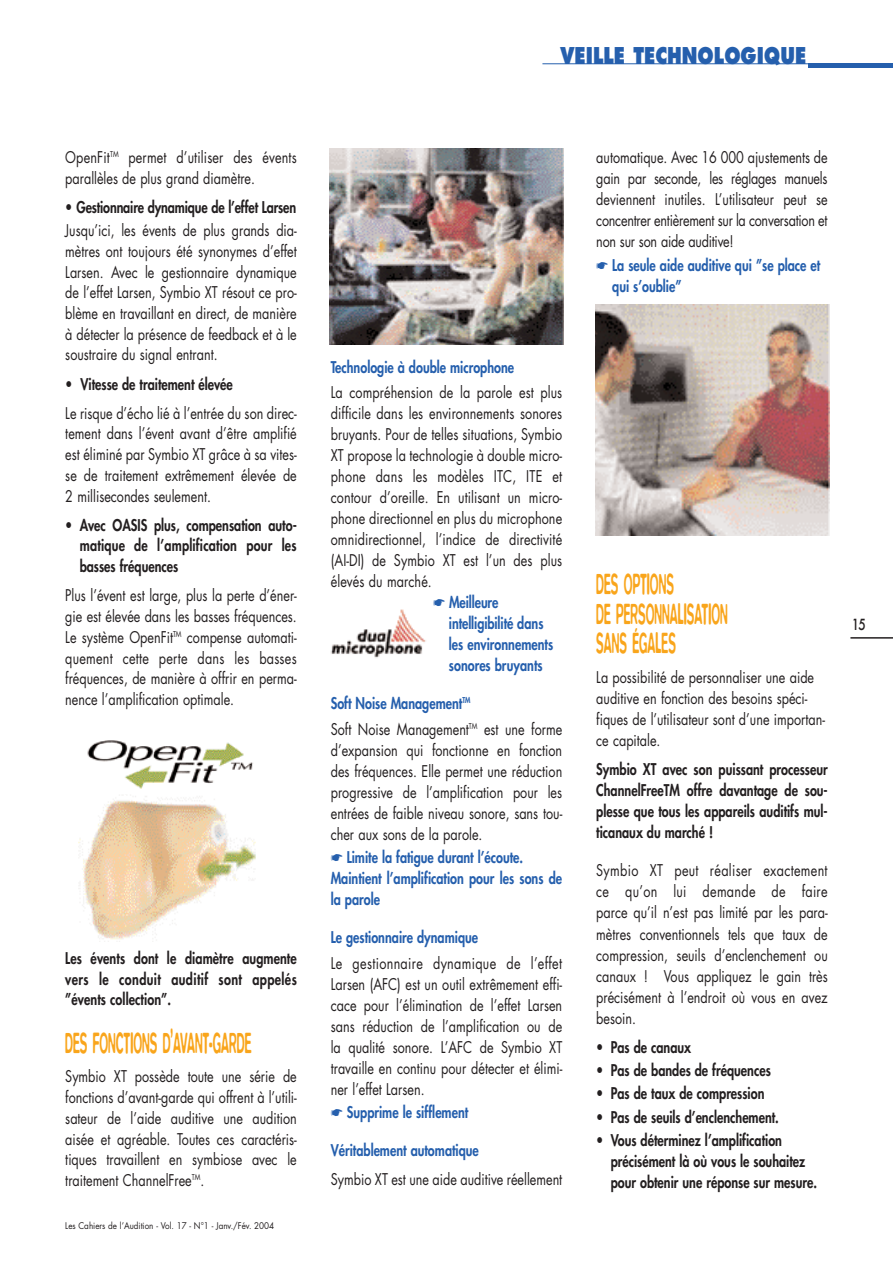
<style>
.page{position:relative;width:893px;height:1263px;background:#fff}
.page>*{position:absolute;margin:0;border:0;box-sizing:border-box;transform-origin:0 0}
.t1{font:500 30px/29.5px "Blur";color:#f9a51b;scale:.4 1}
.t2{font:800 22.5px "Futura";color:#255fad;scale:.8 1}
.t3{font:15.75px/21px "Futura";color:#231f20;text-align:justify;scale:.8 1}
.t4{font:800 15.75px/21px "Futura";color:#231f20;text-align:justify;scale:.8 1}
.t5{font:800 15.75px/21px "Futura";color:#255fad;scale:.8 1}
.t6{font:500 15px "Futura";color:#231f20;scale:.8 1}
.t7{font:9px "Futura";color:#231f20;scale:.9 1}
.s1{font-weight:800}
.s2{font-weight:800;color:#255fad}
</style>
<div class="page">
<img style="left:595px;top:304px;width:234px;height:232px">
<img style="left:87px;top:740px;width:166px;height:49px">
<img style="left:78px;top:796px;width:178px;height:144px">
<img style="left:330px;top:609px;width:96px;height:49px">
<img style="left:329px;top:149px;width:234px;height:196px">
<hr style="left:850px;top:637px;width:43px;height:2px;background:#231f20">
<hr style="left:542px;top:63px;width:351px;height:1px;background:#255fad">
<hr style="left:808px;top:64px;width:85px;height:4px;background:#255fad">
<h2 class="t2" style="left:560px;top:46px;width:310px">VEILLE TECHNOLOGIQUE</h2>
<p class="t3" style="left:65px;top:149px;width:291px">OpenFit<sup>TM</sup> permet d’utiliser des évents parallèles de plus grand diamètre.</p>
<p class="t4" style="left:65px;top:198px;width:290px">• Gestionnaire dynamique de l’effet Larsen</p>
<p class="t3" style="left:65px;top:221px;width:291px">Jusqu’ici, les évents de plus grands dia&shy;mètres ont toujours été synonymes d’effet Larsen. Avec le gestionnaire dynamique de l’effet Larsen, Symbio XT résout ce pro&shy;blème en travaillant en direct, de manière à détecter la présence de feedback et à le soustraire du signal entrant.</p>
<p class="t3" style="left:65px;top:370px;width:291px;line-height:29.2px">• <span class="s1">Vitesse de traitement élevée<br></span>Le risque d’écho lié à l’entrée du son direc-</p>
<p class="t3" style="left:65px;top:425px;width:291px">tement dans l’évent avant d’être amplifié est éliminé par Symbio XT grâce à sa vites&shy;se de traitement extrêmement élevée de 2 millisecondes seulement.</p>
<p class="t4" style="left:80px;top:516px;width:273px;text-indent:-14px">• Avec OASIS plus, compensation auto&shy;matique de l’amplification pour les basses fréquences</p>
<p class="t3" style="left:65px;top:586px;width:291px">Plus l’évent est large, plus la perte d’éner&shy;gie est élevée dans les basses fréquences.<br>Le système OpenFit<sup>TM</sup> compense automati&shy;quement cette perte dans les basses fréquences, de manière à offrir en perma&shy;nence l’amplification optimale.</p>
<p class="t4" style="left:65px;top:949px;width:291px">Les évents dont le diamètre augmente vers le conduit auditif sont appelés ”évents collection”.</p>
<h1 class="t1" style="left:65px;top:1028px;width:467px">DES FONCTIONS D’AVANT-GARDE</h1>
<p class="t3" style="left:65px;top:1068px;width:291px">Symbio XT possède toute une série de fonctions d’avant-garde qui offrent à l’utili&shy;sateur de l’aide auditive une audition aisée et agréable. Toutes ces caractéris&shy;tiques travaillent en symbiose avec le traitement ChannelFree<sup>TM</sup>.</p>
<p class="t7" style="left:65px;top:1222px;width:234px">Les Cahiers de l’Audition - Vol. 17 - N°1 - Janv./Fév. 2004</p>
<p class="t5" style="left:331px;top:358px;width:231px">Technologie à double microphone</p>
<p class="t3" style="left:331px;top:383px;width:291px">La compréhension de la parole est plus</p>
<p class="t3" style="left:331px;top:404px;width:291px">difficile dans les environnements sonores</p>
<p class="t3" style="left:331px;top:425px;width:291px">bruyants. Pour de telles situations, Symbio</p>
<p class="t3" style="left:331px;top:446px;width:291px">XT propose la technologie à double micro-</p>
<p class="t3" style="left:331px;top:467px;width:291px">phone dans les modèles ITC, ITE et</p>
<p class="t3" style="left:331px;top:488px;width:291px">contour d’oreille. En utilisant un micro-</p>
<p class="t3" style="left:331px;top:509px;width:291px">phone directionnel en plus du microphone</p>
<p class="t3" style="left:331px;top:530px;width:291px">omnidirectionnel, l’indice de directivité</p>
<p class="t3" style="left:331px;top:551px;width:291px">(AI-DI) de Symbio XT est l’un des plus</p>
<p class="t3" style="left:331px;top:572px;width:128px">élevés du marché.</p>
<p class="t5" style="left:433px;top:593px;width:83px">☛ Meilleure</p>
<p class="t5" style="left:449px;top:614px;width:120px">intelligibilité dans</p>
<p class="t5" style="left:449px;top:635px;width:132px">les environnements</p>
<p class="t5" style="left:449px;top:656px;width:119px">sonores bruyants</p>
<p class="t3" style="left:331px;top:692px;width:291px;line-height:25.3px"><span class="s2">Soft Noise Management</span><sup>TM<br></sup>Soft Noise Management<sup>TM</sup> est une forme</p>
<p class="t3" style="left:331px;top:741px;width:291px">d’expansion qui fonctionne en fonction des fréquences. Elle permet une réduction progressive de l’amplification pour les entrées de faible niveau sonore, sans tou&shy;cher aux sons de la parole.</p>
<p class="t5" style="left:331px;top:848px;width:291px">☛ Limite la fatigue durant l’écoute.<br>Maintient l’amplification pour les sons de la parole</p>
<p class="t5" style="left:331px;top:928px;width:186px">Le gestionnaire dynamique</p>
<p class="t3" style="left:331px;top:954px;width:291px">Le gestionnaire dynamique de l’effet Larsen (AFC) est un outil extrêmement effi&shy;cace pour l’élimination de l’effet Larsen sans réduction de l’amplification ou de la qualité sonore. L’AFC de Symbio XT travaille en continu pour détecter et élimi&shy;ner l’effet Larsen.</p>
<p class="t5" style="left:331px;top:1103px;width:173px">☛ Supprime le sifflement</p>
<p class="t5" style="left:331px;top:1141px;width:187px">Véritablement automatique</p>
<p class="t3" style="left:331px;top:1170px;width:291px">Symbio XT est une aide auditive réellement</p>
<p class="t3" style="left:596px;top:148px;width:291px">automatique. Avec 16 000 ajustements de gain par seconde, les réglages manuels deviennent inutiles. L’utilisateur peut se concentrer entièrement sur la conversation et non sur son aide auditive!</p>
<p class="t5" style="left:612px;top:255px;width:262px;text-indent:-16px">☛ La seule aide auditive qui ”se place et qui s’oublie”</p>
<h1 class="t1" style="left:596px;top:569px;width:331px">DES OPTIONS<br>DE PERSONNALISATION<br>SANS ÉGALES</h1>
<p class="t3" style="left:596px;top:668px;width:288px;text-align:left">La possibilité de personnaliser une aide auditive en fonction des besoins spéci&shy;fiques de l’utilisateur sont d’une importan&shy;ce capitale.</p>
<p class="t4" style="left:596px;top:760px;width:291px">Symbio XT avec son puissant processeur ChannelFreeTM offre davantage de sou&shy;plesse que tous les appareils auditifs mul&shy;ticanaux du marché !</p>
<p class="t3" style="left:596px;top:861px;width:291px">Symbio XT peut réaliser exactement ce qu’on lui demande de faire parce qu’il n’est pas limité par les para&shy;mètres conventionnels tels que taux de compression, seuils d’enclenchement ou canaux ! Vous appliquez le gain très précisément à l’endroit où vous en avez besoin.</p>
<p class="t4" style="left:596px;top:1038px;width:120px">• Pas de canaux</p>
<p class="t4" style="left:596px;top:1061px;width:220px">• Pas de bandes de fréquences</p>
<p class="t4" style="left:596px;top:1084px;width:212px">• Pas de taux de compression</p>
<p class="t4" style="left:596px;top:1107px;width:230px">• Pas de seuils d’enclenchement.</p>
<p class="t4" style="left:611px;top:1131px;width:259px;text-align:left;text-indent:-14px">• Vous déterminez l’amplification précisément là où vous le souhaitez pour obtenir une réponse sur mesure.</p>
<p class="t6" style="left:852px;top:615px;width:19px">15</p>
</div>
